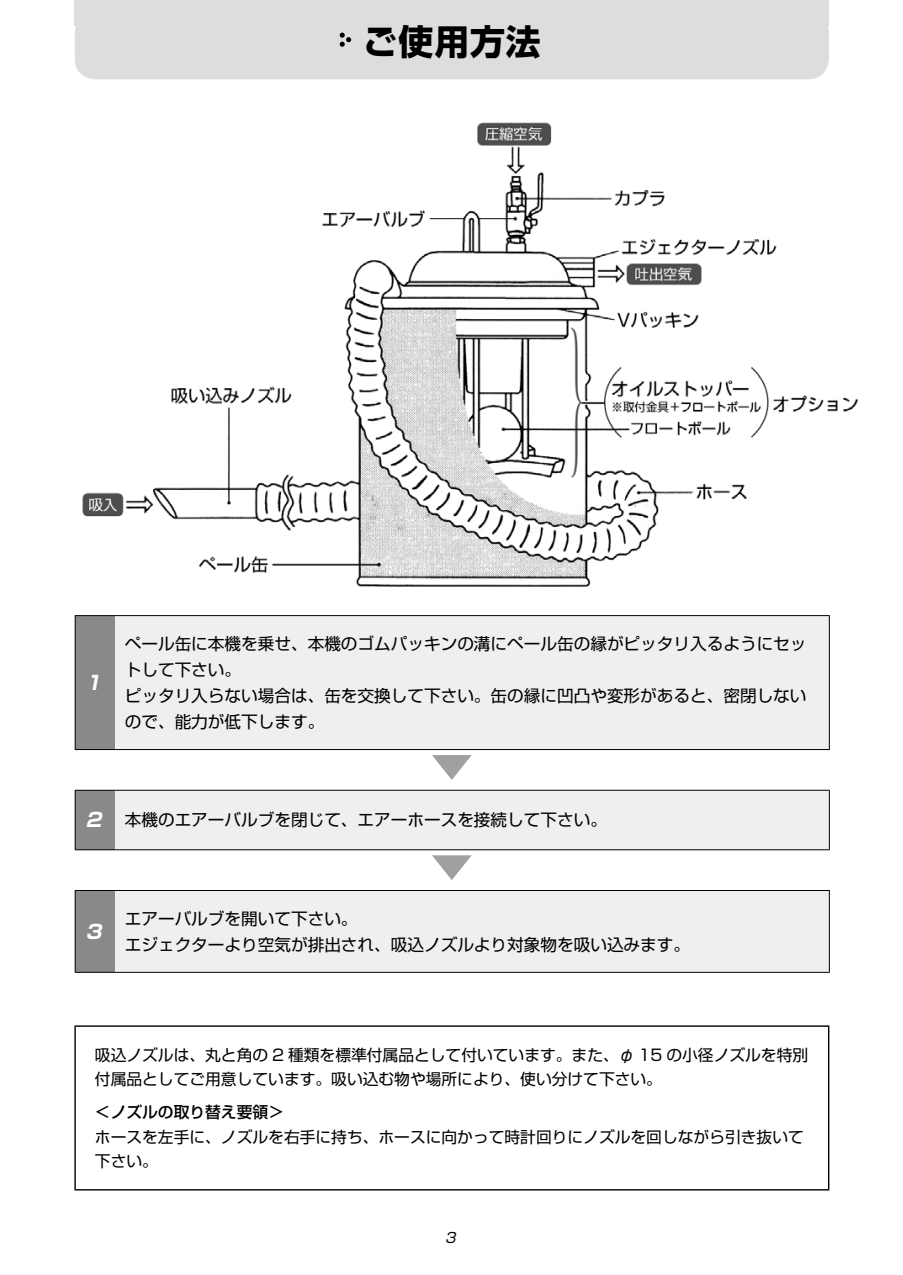
<style>
.page{position:relative;width:903px;height:1275px;background:#fff}
.page>*{position:absolute;margin:0;border:0;box-sizing:border-box;transform-origin:0 0}
.t1{font:700 35px "Shin Go Pro";letter-spacing:.02em;color:#000}
.t2{font:italic 700 19.25px "Shin Go Pro";color:#fff}
.t3{font:16.62px/26.2px "Shin Go Pro";color:#000}
.t4{font:15.75px/24.5px "Shin Go Pro";color:#000}
.t5{font:500 15.75px "Shin Go Pro";color:#000}
.t6{font:italic 14px "Shin Go Pro";color:#000}
.s1{font-weight:700;font-style:italic;font-size:19.25px;color:#fff}
</style>
<div class="page">
<img style="left:74px;top:122px;width:785px;height:494px">
<div style="left:75px;top:0;width:754px;height:26px;background:#dcdddd"></div>
<div style="left:75px;top:12px;width:754px;height:67px;background:#dcdddd;border-radius:21px"></div>
<svg style="left:340px;top:33px;width:11px;height:14px"></svg>
<div style="left:75px;top:616px;width:40px;height:133px;background:#898989"></div>
<div style="left:115px;top:616px;width:714px;height:133px;background:#efefef"></div>
<hr style="left:75px;top:615px;width:40px;height:1px;background:#000">
<hr style="left:75px;top:616px;width:1px;height:133px;background:#000">
<hr style="left:115px;top:615px;width:715px;height:1px;background:#000">
<hr style="left:829px;top:616px;width:1px;height:133px;background:#000">
<hr style="left:75px;top:749px;width:40px;height:1px;background:#000">
<hr style="left:115px;top:749px;width:715px;height:1px;background:#000">
<div style="left:75px;top:790px;width:40px;height:60px;background:#898989"></div>
<div style="left:115px;top:790px;width:714px;height:60px;background:#efefef"></div>
<hr style="left:75px;top:790px;width:40px;height:1px;background:#000">
<hr style="left:75px;top:791px;width:1px;height:58px;background:#000">
<hr style="left:115px;top:790px;width:715px;height:1px;background:#000">
<hr style="left:829px;top:791px;width:1px;height:58px;background:#000">
<hr style="left:75px;top:849px;width:40px;height:1px;background:#000">
<hr style="left:115px;top:849px;width:715px;height:1px;background:#000">
<div style="left:75px;top:890px;width:40px;height:82px;background:#898989"></div>
<div style="left:115px;top:890px;width:714px;height:82px;background:#efefef"></div>
<hr style="left:75px;top:890px;width:40px;height:1px;background:#000">
<hr style="left:75px;top:891px;width:1px;height:81px;background:#000">
<hr style="left:115px;top:890px;width:715px;height:1px;background:#000">
<hr style="left:829px;top:891px;width:1px;height:81px;background:#000">
<hr style="left:75px;top:972px;width:40px;height:1px;background:#000">
<hr style="left:115px;top:972px;width:715px;height:1px;background:#000">
<hr style="left:74px;top:1025px;width:755px;height:2px;background:#000">
<hr style="left:74px;top:1027px;width:2px;height:162px;background:#000">
<hr style="left:828px;top:1027px;width:1px;height:162px;background:#000">
<hr style="left:74px;top:1189px;width:755px;height:1px;background:#000">
<svg style="left:432px;top:755px;width:40px;height:25px"></svg>
<svg style="left:432px;top:855px;width:40px;height:25px"></svg>
<h1 class="t1" style="left:363px;top:14px;width:179px">ご使用方法</h1>
<p class="t2" style="left:86px;top:667px;width:22px">1</p>
<p class="t3" style="left:125px;top:628px;width:683px">ペール缶に本機を乗せ、本機のゴムパッキンの溝にペール缶の縁がピッタリ入るようにセットして下さい。<br>ピッタリ入らない場合は、缶を交換して下さい。缶の縁に凹凸や変形があると、密閉しないので、能力が低下します。</p>
<p class="t3" style="left:86px;top:805px;width:523px"><span class="s1">2</span> 本機のエアーバルブを閉じて、エアーホースを接続して下さい。</p>
<p class="t2" style="left:86px;top:916px;width:22px">3</p>
<p class="t3" style="left:125px;top:903px;width:567px">エアーバルブを開いて下さい。<br>エジェクターより空気が排出され、吸込ノズルより対象物を吸い込みます。</p>
<p class="t4" style="left:95px;top:1040px;width:715px">吸込ノズルは、丸と角の 2 種類を標準付属品として付いています。また、φ 15 の小径ノズルを特別付属品としてご用意しています。吸い込む物や場所により、使い分けて下さい。</p>
<p class="t5" style="left:95px;top:1099px;width:190px">＜ノズルの取り替え要領＞</p>
<p class="t4" style="left:95px;top:1123px;width:710px">ホースを左手に、ノズルを右手に持ち、ホースに向かって時計回りにノズルを回しながら引き抜いて下さい。</p>
<p class="t6" style="left:445px;top:1226px;width:16px">3</p>
</div>
